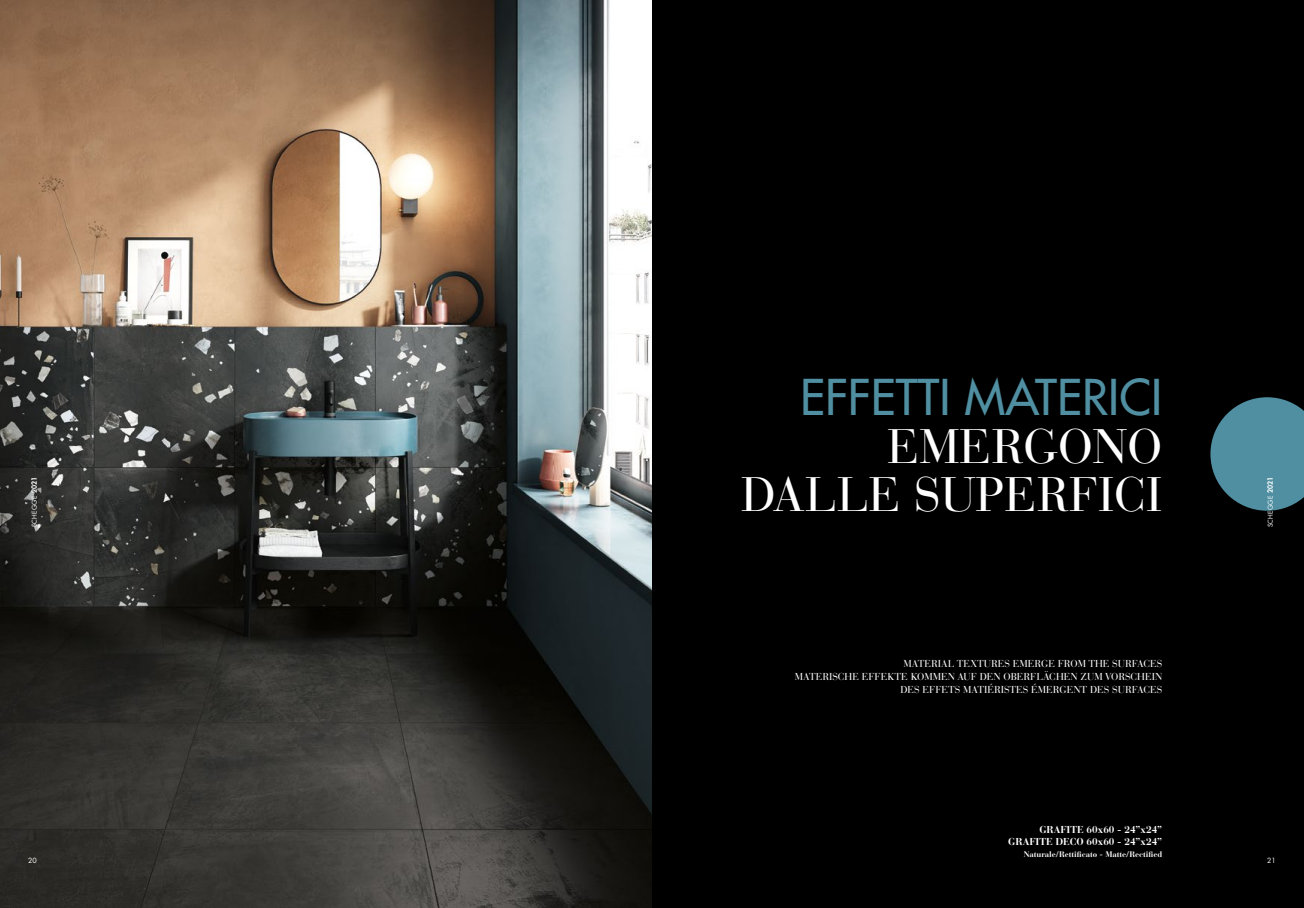
<style>
.page{position:relative;width:1304px;height:908px;background:#fff}
.page>*{position:absolute;margin:0;border:0;box-sizing:border-box;transform-origin:0 0}
.t1{font:48px/48px "Bauer Bodoni Std";color:#fff;text-align:right}
.t2{font:500 48px "Futura Std";color:#4f8fa1}
.t3{font:10px/13px "Bauer Bodoni Std";color:#fff;text-align:right}
.t4{font:700 10px/12px "Bauer Bodoni Std";color:#fff;text-align:right}
.t5{font:700 8px "Bauer Bodoni Std";color:#fff}
.t6{font:7px "Futura Std";color:#fff}
.t7{font:6.5px "Futura Std";letter-spacing:.025em;color:#fff}
.s1{font-weight:800;font-size:7px}
</style>
<div class="page">
<img style="left:0;top:0;width:652px;height:907px">
<div style="left:652px;top:0;width:652px;height:907px;background:#000"></div>
<svg style="left:1210px;top:397px;width:94px;height:113px"></svg>
<p class="t7" style="left:30px;top:527px;width:52px;rotate:-90deg">SCHEGGE <span class="s1">2021</span></p>
<p class="t6" style="left:28px;top:855px;width:10px">20</p>
<h1 class="t2" style="left:800px;top:366px;width:364px">EFFETTI MATERICI</h1>
<h1 class="t1" style="left:742px;top:422px;width:422px">EMERGONO<br>DALLE SUPERFICI</h1>
<p class="t3" style="left:795px;top:657px;width:369px">MATERIAL TEXTURES EMERGE FROM THE SURFACES<br>MATERISCHE EFFEKTE KOMMEN AUF DEN OBERFLÄCHEN ZUM VORSCHEIN<br>DES EFFETS MATIÉRISTES ÉMERGENT DES SURFACES</p>
<p class="t4" style="left:1008px;top:823px;width:155px">GRAFITE 60x60 - 24”x24”<br>GRAFITE DECO 60x60 - 24”x24”</p>
<p class="t5" style="left:1024px;top:848px;width:140px">Naturale/Rettificato - Matte/Rectified</p>
<p class="t7" style="left:1266px;top:527px;width:52px;rotate:-90deg">SCHEGGE <span class="s1">2021</span></p>
<p class="t6" style="left:1267px;top:855px;width:10px">21</p>
</div>
